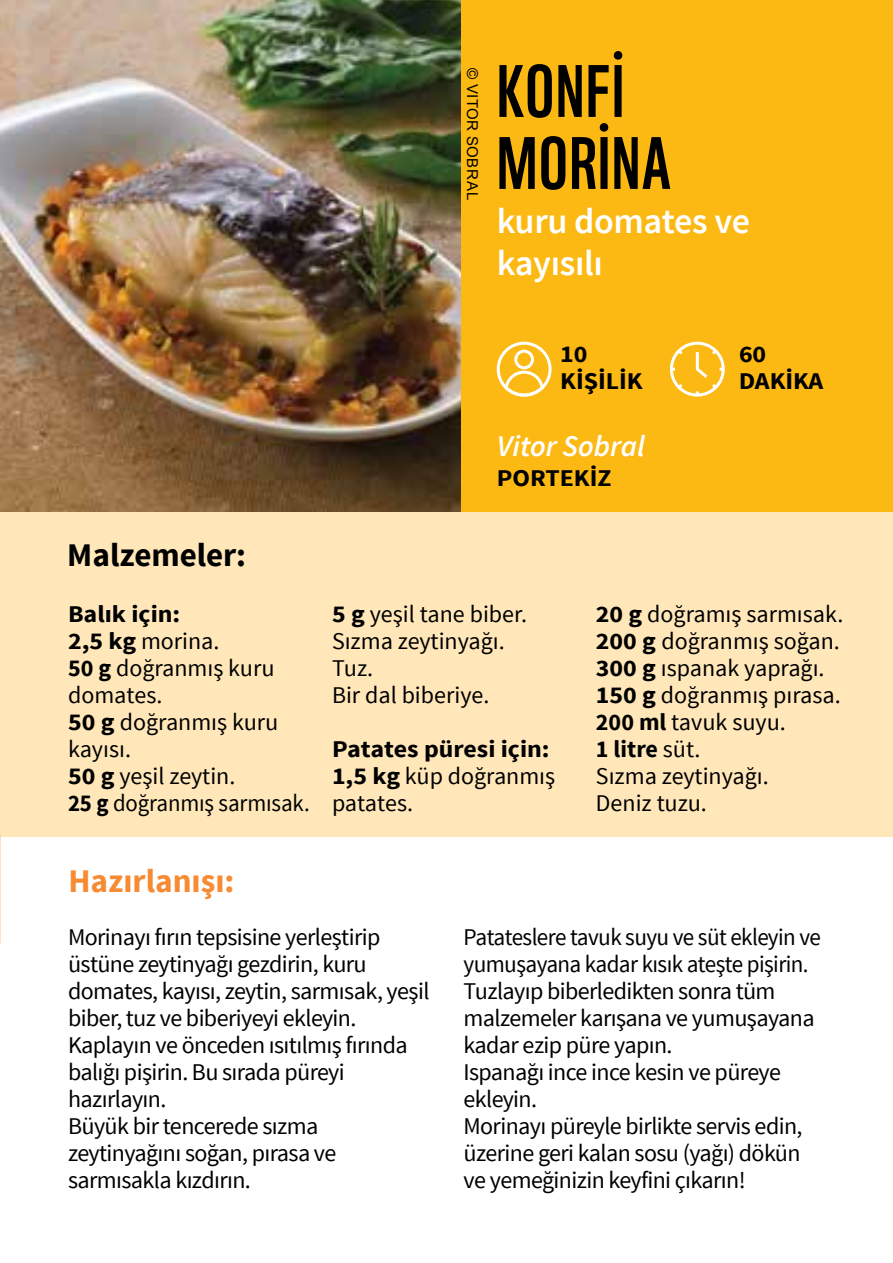
<style>
.page{position:relative;width:893px;height:1263px;background:#fff}
.page>*{position:absolute;margin:0;border:0;box-sizing:border-box;transform-origin:0 0}
.t1{font:72px/72px "WWF";letter-spacing:.02em;color:#000}
.t2{font:600 36px/42px "Source Sans Pro";letter-spacing:-.01em;color:#fff}
.t3{font:700 33px "Source Sans Pro";color:#f68b33}
.t4{font:700 33px "Source Sans Pro";color:#000}
.t5{font:italic 600 30px "Source Sans Pro";color:#fff}
.t6{font:24px/27px "Source Sans Pro";color:#000}
.t7{font:24px/27px "Source Sans Pro";letter-spacing:-.025em;color:#000;scale:.96 1}
.t8{font:24px/27px "Source Sans Pro";letter-spacing:-.025em;color:#000}
.t9{font:700 24px/27px "Source Sans Pro";color:#000;scale:1.08 1}
.t10{font:15px "Arial";letter-spacing:.035em;color:#000}
.s1{font-weight:700}
.s2{font-weight:400}
</style>
<div class="page">
<div style="left:0;top:512px;width:893px;height:325px;background:#ffe7b9"></div>
<img style="left:0;top:0;width:461px;height:512px">
<div style="left:461px;top:0;width:432px;height:512px;background:#fdb913"></div>
<svg style="left:670px;top:341px;width:55px;height:56px"></svg>
<svg style="left:503px;top:369px;width:42px;height:27px"></svg>
<div style="left:514px;top:350px;width:20px;height:19px;border:3px solid #fff;border-radius:50%"></div>
<div style="left:497px;top:342px;width:55px;height:55px;border:3px solid #fff;border-radius:50%"></div>
<p class="t10" style="left:482px;top:68px;width:133px;rotate:90deg">© VITOR SOBRAL</p>
<h1 class="t1" style="left:497px;top:48px;width:176px">KONFİ<br>MORİNA</h1>
<h2 class="t2" style="left:497px;top:201px;width:255px">kuru domates ve kayısılı</h2>
<p class="t9" style="left:560px;top:341px;width:78px">10<br>KİŞİLİK</p>
<p class="t9" style="left:739px;top:341px;width:80px">60<br>DAKİKA</p>
<p class="t5" style="left:497px;top:427px;width:150px">Vitor Sobral</p>
<p class="t9" style="left:497px;top:465px;width:108px">PORTEKİZ</p>
<h3 class="t4" style="left:67px;top:534px;width:180px">Malzemeler:</h3>
<p class="t6" style="left:68px;top:601px;width:243px"><span class="s1">Balık için:<br>2,5 kg</span> morina.<br><span class="s1">50 g</span> doğranmış kuru domates.<br><span class="s1">50 g</span> doğranmış kuru kayısı.<br><span class="s1">50 g</span> yeşil zeytin.<br><span class="s1">25 g</span> doğranmış sarmısak.</p>
<p class="t6" style="left:332px;top:601px;width:196px"><span class="s1">5 g</span> yeşil tane biber.<br>Sızma zeytinyağı.<br>Tuz.<br>Bir dal biberiye.</p>
<p class="t9" style="left:332px;top:736px;width:208px">Patates püresi için:<br>1,5 kg <span class="s2">küp doğranmış patates.</span></p>
<h3 class="t3" style="left:68px;top:859px;width:167px">Hazırlanışı:</h3>
<p class="t6" style="left:596px;top:601px;width:249px"><span class="s1">20 g</span> doğramış sarmısak.<br><span class="s1">200 g</span> doğranmış soğan.<br><span class="s1">300 g</span> ıspanak yaprağı.<br><span class="s1">150 g</span> doğranmış pırasa.<br><span class="s1">200 ml</span> tavuk suyu.<br><span class="s1">1 litre</span> süt.<br>Sızma zeytinyağı.<br>Deniz tuzu.</p>
<p class="t8" style="left:68px;top:923px;width:363px">Morinayı fırın tepsisine yerleştirip üstüne zeytinyağı gezdirin, kuru domates, kayısı, zeytin, sarmısak, yeşil biber, tuz ve biberiyeyi ekleyin.<br>Kaplayın ve önceden ısıtılmış fırında balığı pişirin. Bu sırada püreyi hazırlayın.<br>Büyük bir tencerede sızma zeytinyağını soğan, pırasa ve sarmısakla kızdırın.</p>
<p class="t7" style="left:463px;top:923px;width:374px">Patateslere tavuk suyu ve süt ekleyin ve yumuşayana kadar kısık ateşte pişirin.<br>Tuzlayıp biberledikten sonra tüm malzemeler karışana ve yumuşayana kadar ezip püre yapın.<br>Ispanağı ince ince kesin ve püreye ekleyin.<br>Morinayı püreyle birlikte servis edin, üzerine geri kalan sosu (yağı) dökün ve yemeğinizin keyfini çıkarın!</p>
</div>
